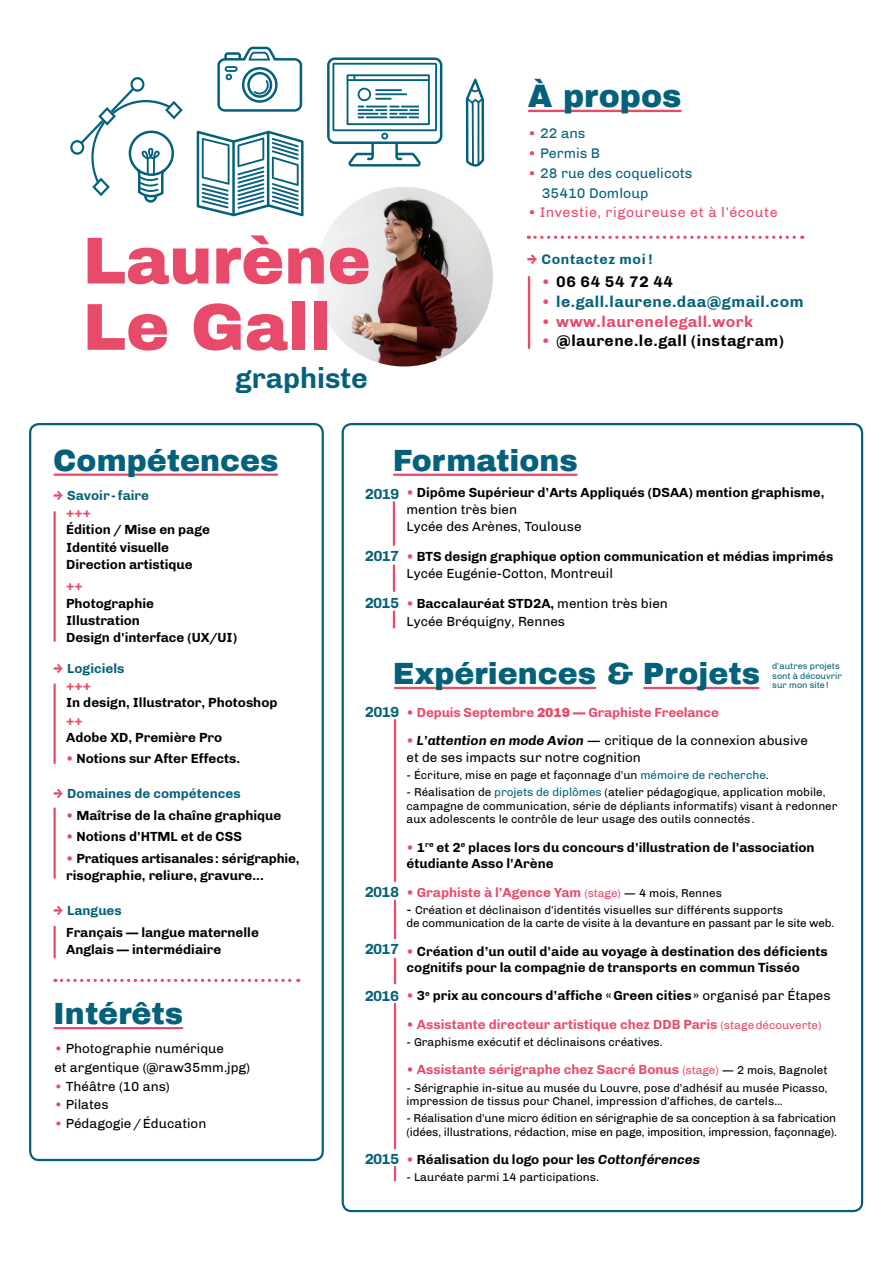
<style>
.page{position:relative;width:893px;height:1263px;background:#fff}
.page>*{position:absolute;margin:0;border:0;box-sizing:border-box;transform-origin:0 0}
.t1{font:900 66.3px/66.3px "Archivo";color:#e84b6a}
.t2{font:900 31.65px "Archivo";color:#04617b}
.t3{font:900 30px "Archivo";color:#04617b}
.t4{font:700 29.25px "Chivo";color:#04617b}
.t5{font:700 15.9px "Chivo";letter-spacing:.03em;color:#000}
.t6{font:700 15.9px "Chivo";letter-spacing:.03em;color:#04617b}
.t7{font:700 15.9px "Chivo";letter-spacing:.03em;color:#e84b6a}
.t8{font:700 15px "Chivo";letter-spacing:-.05em;color:#04617b}
.t9{font:14.25px/19.8px "Chivo";color:#04617b}
.t10{font:14.25px "Chivo";letter-spacing:.04em;color:#e84b6a}
.t11{font:700 14.25px "Chivo";letter-spacing:.04em;color:#04617b}
.t12{font:700 13.5px/17.2px "Chivo";color:#000}
.t13{font:13.5px/16.5px "Chivo";color:#000}
.t14{font:700 13.5px "Chivo";color:#e84b6a}
.t15{font:700 13.5px/17.2px "Chivo";color:#04617b}
.t16{font:900 13.5px "Chivo";color:#e84b6a}
.t17{font:11.7px/13.5px "Chivo";color:#000}
.t18{font:9px/9.8px "Chivo";color:#04617b}
.s1{color:#e84b6a}
.s2{font-family:"Work Sans";color:#e84b6a}
.s3{font-weight:400;color:#e84b6a}
.s4{font-weight:400}
.s5{font-weight:900;color:#e84b6a}
.s6{color:#04617b}
.s7{font-weight:700;color:#e84b6a}
.s8{font-weight:700}
.s9{font-weight:900}
.s10{font-weight:700;font-style:italic}
.s11{font-weight:400;font-size:11.7px}
.s12{font-weight:400;font-size:11.7px;color:#000}
.s13{font-size:13.5px}
.s14{font-style:italic}
</style>
<div class="page">
<div style="left:29px;top:423px;width:295px;height:738px;border:2px solid #04617b;border-radius:9px"></div>
<hr style="left:395px;top:687px;width:200px;height:2px;background:#e84b6a">
<hr style="left:644px;top:687px;width:114px;height:2px;background:#e84b6a">
<hr style="left:394px;top:720px;width:2px;height:161px;background:#e84b6a">
<hr style="left:394px;top:1004px;width:2px;height:144px;background:#e84b6a">
<hr style="left:394px;top:959px;width:2px;height:24px;background:#e84b6a">
<hr style="left:394px;top:900px;width:2px;height:38px;background:#e84b6a">
<svg style="left:394px;top:1167px;width:2px;height:13px"></svg>
<svg style="left:393px;top:611px;width:2px;height:16px"></svg>
<hr style="left:393px;top:502px;width:2px;height:43px;background:#e84b6a">
<hr style="left:393px;top:565px;width:2px;height:26px;background:#e84b6a">
<hr style="left:394px;top:474px;width:183px;height:2px;background:#e84b6a">
<hr style="left:54px;top:473px;width:223px;height:3px;background:#e84b6a">
<hr style="left:53px;top:512px;width:3px;height:129px;background:#e84b6a">
<hr style="left:53px;top:684px;width:3px;height:79px;background:#e84b6a">
<hr style="left:53px;top:808px;width:3px;height:70px;background:#e84b6a">
<hr style="left:53px;top:927px;width:3px;height:30px;background:#e84b6a">
<hr style="left:54px;top:1027px;width:128px;height:2px;background:#e84b6a">
<svg style="left:62px;top:979px;width:237px;height:3px"></svg>
<img style="left:316px;top:187px;width:177px;height:179px">
<hr style="left:529px;top:110px;width:152px;height:2px;background:#e84b6a">
<svg style="left:197px;top:131px;width:107px;height:85px"></svg>
<svg style="left:466px;top:79px;width:18px;height:88px"></svg>
<svg style="left:217px;top:47px;width:85px;height:65px"></svg>
<svg style="left:327px;top:57px;width:115px;height:110px"></svg>
<hr style="left:528px;top:277px;width:2px;height:71px;background:#e84b6a">
<svg style="left:70px;top:77px;width:113px;height:126px"></svg>
<svg style="left:535px;top:236px;width:268px;height:3px"></svg>
<h1 class="t1" style="left:83px;top:227px;width:289px">Laurène<br>Le Gall</h1>
<h3 class="t4" style="left:236px;top:360px;width:134px">graphiste</h3>
<h2 class="t2" style="left:528px;top:77px;width:155px">À propos</h2>
<p class="t9" style="left:528px;top:124px;width:59px"><span class="s1">•</span> 22 ans</p>
<p class="t9" style="left:528px;top:143px;width:74px"><span class="s1">•</span> Permis B</p>
<p class="t9" style="left:542px;top:163px;width:152px;text-indent:-14px"><span class="s1">•</span> 28 rue des coquelicots<br>35410 Domloup</p>
<p class="t10" style="left:528px;top:204px;width:251px">• Investie, rigoureuse et à l’écoute</p>
<p class="t11" style="left:527px;top:251px;width:127px"><span class="s2">→</span> Contactez moi !</p>
<p class="t5" style="left:541px;top:272px;width:133px"><span class="s3">•</span> 06 64 54 72 44</p>
<p class="t6" style="left:541px;top:292px;width:264px"><span class="s3">•</span> le.gall.laurene.daa@gmail.com</p>
<p class="t7" style="left:541px;top:312px;width:213px"><span class="s4">•</span> www.laurenelegall.work</p>
<p class="t5" style="left:541px;top:332px;width:244px"><span class="s3">•</span> @laurene.le.gall (instagram)</p>
<h3 class="t3" style="left:53px;top:442px;width:227px">Compétences</h3>
<p class="t15" style="left:66px;top:486px;width:84px;text-indent:-13px"><span class="s2">→</span> Savoir - faire <span class="s5">+++</span></p>
<p class="t12" style="left:66px;top:521px;width:145px">Édition / Mise en page<br>Identité visuelle<br>Direction artistique</p>
<p class="t16" style="left:66px;top:578px;width:18px">++</p>
<p class="t12" style="left:66px;top:594px;width:173px">Photographie<br>Illustration<br>Design d'interface (UX/UI)</p>
<p class="t15" style="left:66px;top:660px;width:60px;text-indent:-13px"><span class="s2">→</span> Logiciels <span class="s5">+++</span></p>
<p class="t12" style="left:66px;top:694px;width:213px">In design, Illustrator, Photoshop</p>
<p class="t16" style="left:66px;top:712px;width:18px">++</p>
<p class="t12" style="left:66px;top:729px;width:158px">Adobe XD, Première Pro</p>
<p class="t12" style="left:66px;top:750px;width:176px"><span class="s1">•</span> Notions sur After Effects.</p>
<p class="t15" style="left:53px;top:785px;width:189px"><span class="s2">→</span> Domaines de compétences</p>
<p class="t12" style="left:66px;top:807px;width:217px"><span class="s1">•</span> Maîtrise de la chaîne graphique</p>
<p class="t12" style="left:66px;top:828px;width:177px"><span class="s1">•</span> Notions d'HTML et de CSS</p>
<p class="t12" style="left:66px;top:850px;width:235px"><span class="s1">•</span> Pratiques artisanales: sérigraphie, risographie, reliure, gravure...</p>
<p class="t12" style="left:66px;top:900px;width:194px;line-height:21.5px;text-indent:-13px"><span class="s2">→</span> <span class="s6">Langues<br></span>Français — langue maternelle</p>
<p class="t12" style="left:66px;top:941px;width:157px">Anglais — intermédiaire</p>
<h3 class="t3" style="left:53px;top:996px;width:131px">Intérêts</h3>
<p class="t13" style="left:54px;top:1039px;width:197px;line-height:18.8px"><span class="s1">•</span> Photographie numérique<br>et argentique (@raw35mm.jpg)</p>
<p class="t13" style="left:54px;top:1078px;width:117px"><span class="s1">•</span> Théâtre (10 ans)</p>
<p class="t13" style="left:54px;top:1096px;width:56px"><span class="s1">•</span> Pilates</p>
<p class="t13" style="left:54px;top:1115px;width:153px"><span class="s1">•</span> Pédagogie/Éducation</p>
<h3 class="t3" style="left:393px;top:442px;width:186px">Formations</h3>
<p class="t8" style="left:365px;top:485px;width:36px">2019</p>
<p class="t12" style="left:407px;top:483px;width:419px"><span class="s1">•</span> Dipôme Supérieur d’Arts Appliqués (DSAA) mention graphisme, <span class="s4">mention très bien<br>Lycée des Arènes, Toulouse</span></p>
<p class="t12" style="left:407px;top:548px;width:428px"><span class="s1">•</span> BTS design graphique option communication et médias imprimés<br><span class="s4">Lycée Eugénie-Cotton, Montreuil</span></p>
<p class="t13" style="left:407px;top:595px;width:263px;line-height:17.2px"><span class="s7">•</span> <span class="s8">Baccalauréat STD2A,</span> mention très bien<br>Lycée Bréquigny, Rennes</p>
<p class="t8" style="left:365px;top:547px;width:36px">2017</p>
<p class="t8" style="left:365px;top:594px;width:36px">2015</p>
<h3 class="t3" style="left:393px;top:655px;width:369px">Expériences &amp; Projets</h3>
<p class="t18" style="left:772px;top:661px;width:71px">d’autres projets sont à découvrir sur mon site!</p>
<p class="t8" style="left:365px;top:703px;width:36px">2019</p>
<p class="t8" style="left:365px;top:883px;width:36px">2018</p>
<p class="t8" style="left:365px;top:940px;width:36px">2017</p>
<p class="t8" style="left:365px;top:987px;width:36px">2016</p>
<p class="t8" style="left:365px;top:1149px;width:36px">2015</p>
<p class="t14" style="left:407px;top:704px;width:314px">• Depuis Septembre <span class="s9">2019 —</span> Graphiste Freelance</p>
<p class="t13" style="left:407px;top:732px;width:403px"><span class="s7">•</span> <span class="s10">L’attention en mode Avion</span> — critique de la connexion abusive et de ses impacts sur notre cognition</p>
<p class="t17" style="left:407px;top:768px;width:364px">- Écriture, mise en page et façonnage d’un <span class="s6">mémoire de recherche</span>.</p>
<p class="t17" style="left:407px;top:786px;width:432px">- Réalisation de <span class="s6">projets de diplômes</span> (atelier pédagogique, application mobile, campagne de communication, série de dépliants informatifs) visant à redonner aux adolescents le contrôle de leur usage des outils connectés.</p>
<p class="t12" style="left:407px;top:839px;width:410px;line-height:16.5px"><span class="s1">•</span> 1<sup>re</sup> et 2<sup>e</sup> places lors du concours d'illustration de l'association étudiante Asso l'Arène</p>
<p class="t14" style="left:407px;top:884px;width:317px">• Graphiste à l’Agence Yam <span class="s11">(stage)</span> <span class="s12">— 4 mois, Rennes</span></p>
<p class="t17" style="left:407px;top:903px;width:429px"><span class="s13">-</span> Création et déclinaison d’identités visuelles sur différents supports<br>de communication de la carte de visite à la devanture en passant par le site web.</p>
<p class="t12" style="left:407px;top:943px;width:423px;line-height:16.5px"><span class="s1">•</span> Création d’un outil d'aide au voyage à destination des déficients cognitifs pour la compagnie de transports en commun Tisséo</p>
<p class="t12" style="left:407px;top:987px;width:426px"><span class="s1">•</span> 3<sup>e</sup> prix au concours d’affiche «Green cities» <span class="s4">organisé par Étapes</span></p>
<p class="t14" style="left:407px;top:1016px;width:416px">• Assistante directeur artistique chez DDB Paris <span class="s11">(stagedécouverte)</span></p>
<p class="t17" style="left:407px;top:1035px;width:258px">- Graphisme exécutif et déclinaisons créatives.</p>
<p class="t14" style="left:407px;top:1062px;width:422px">• Assistante sérigraphe chez Sacré Bonus <span class="s11">(stage)</span> <span class="s12">— 2 mois, Bagnolet</span></p>
<p class="t17" style="left:407px;top:1081px;width:423px">- Sérigraphie in-situe au musée du Louvre, pose d’adhésif au musée Picasso, impression de tissus pour Chanel, impression d’affiches, de cartels...</p>
<p class="t17" style="left:407px;top:1111px;width:432px">- Réalisation d’une micro édition en sérigraphie de sa conception à sa fabrication (idées, illustrations, rédaction, mise en page, imposition, impression, façonnage).</p>
<p class="t12" style="left:407px;top:1151px;width:295px"><span class="s1">•</span> Réalisation du logo pour les <span class="s14">Cottonférences</span></p>
<p class="t17" style="left:407px;top:1170px;width:194px">- Lauréate parmi 14 participations.</p>
</div>
